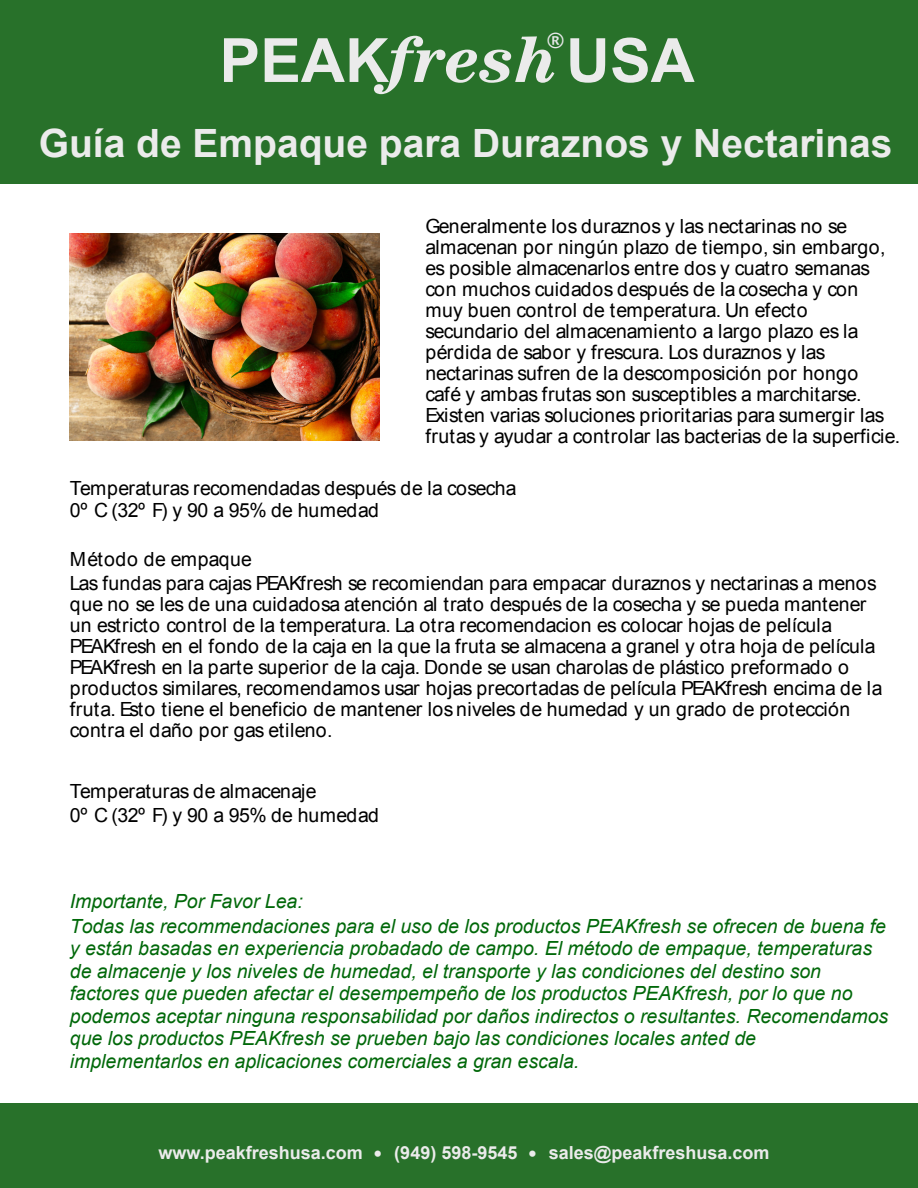
<style>
.page{position:relative;width:918px;height:1188px;background:#fff}
.page>*{position:absolute;margin:0;border:0;box-sizing:border-box;transform-origin:0 0}
.t1{font:700 61.05px "Arial";color:#ebebeb}
.t2{font:700 39px "Arial";color:#ebebeb}
.t3{font:700 21px "Lucida Grande";color:#e7e8e9}
.t4{font:19.5px/21px "Arial";letter-spacing:.01em;color:#000}
.t5{font:italic 19.5px/22.5px "Arial";color:#006809}
.t6{font:19.5px/21.9px "Arial";letter-spacing:-.01em;color:#000}
.t7{font:19.5px/23.7px "Arial";letter-spacing:-.02em;color:#000}
.t8{font:700 18px "Arial";color:#ebebeb}
.s1{font-family:"Century Std";font-style:italic;font-size:67.2px}
.s2{font-family:"Lucida Grande";font-weight:400}
</style>
<div class="page">
<div style="left:0;top:0;width:918px;height:184px;background:#28712a"></div>
<div style="left:0;top:1103px;width:918px;height:85px;background:#28712a"></div>
<img style="left:70px;top:234px;width:310px;height:206px">
<p class="t3" style="left:547px;top:32px;width:19px">®</p>
<h1 class="t1" style="left:220px;top:38px;width:477px">PEAK<span class="s1">fresh</span>USA</h1>
<h2 class="t2" style="left:39px;top:129px;width:855px">Guía de Empaque para Duraznos y Nectarinas</h2>
<p class="t4" style="left:425px;top:217px;width:476px">Generalmente los duraznos y las nectarinas no se almacenan por ningún plazo de tiempo, sin embargo, es posible almacenarlos entre dos y cuatro semanas con muchos cuidados después de la cosecha y con muy buen control de temperatura. Un efecto secundario del almacenamiento a largo plazo es la pérdida de sabor y frescura. Los duraznos y las nectarinas sufren de la descomposición por hongo<br>café y ambas frutas son susceptibles a marchitarse.<br>Existen varias soluciones prioritarias para sumergir las frutas y ayudar a controlar las bacterias de la superficie.</p>
<p class="t6" style="left:70px;top:479px;width:448px">Temperaturas recomendadas después de la cosecha<br>0º C (32º F) y 90 a 95% de humedad</p>
<p class="t4" style="left:70px;top:549px;width:809px;line-height:23.7px">Método de empaque<br>Las fundas para cajas PEAKfresh se recomiendan para empacar duraznos y nectarinas a menos</p>
<p class="t4" style="left:70px;top:595px;width:814px">que no se les de una cuidadosa atención al trato después de la cosecha y se pueda mantener un estricto control de la temperatura. La otra recomendacion es colocar hojas de película PEAKfresh en el fondo de la caja en la que la fruta se almacena a granel y otra hoja de película PEAKfresh en la parte superior de la caja. Donde se usan charolas de plástico preformado o productos similares, recomendamos usar hojas precortadas de película PEAKfresh encima de la fruta. Esto tiene el beneficio de mantener losniveles de humedad y un grado de protección contra el daño por gas etileno.</p>
<p class="t7" style="left:70px;top:781px;width:311px">Temperaturas de almacenaje<br>0º C (32º F) y 90 a 95% de humedad</p>
<p class="t5" style="left:70px;top:890px;width:818px;line-height:24.9px">Importante, Por Favor Lea:<br>Todas las recommendaciones para el uso de los productos PEAKfresh se ofrecen de buena fe</p>
<p class="t5" style="left:70px;top:939px;width:820px">y están basadas en experiencia probadado de campo. El método de empaque, temperaturas de almacenje y los niveles de humedad, el transporte y las condiciones del destino son factores que pueden afectar el desempempeño de los productos PEAKfresh, por lo que no podemos aceptar ninguna responsabilidad por daños indirectos o resultantes. Recomendamos que los productos PEAKfresh se prueben bajo las condiciones locales anted de implementarlos en aplicaciones comerciales a gran escala.</p>
<p class="t8" style="left:158px;top:1146px;width:613px">www.peakfreshusa.com <span class="s2">•</span> (949) 598-9545 <span class="s2">•</span> sales@peakfreshusa.com</p>
</div>
